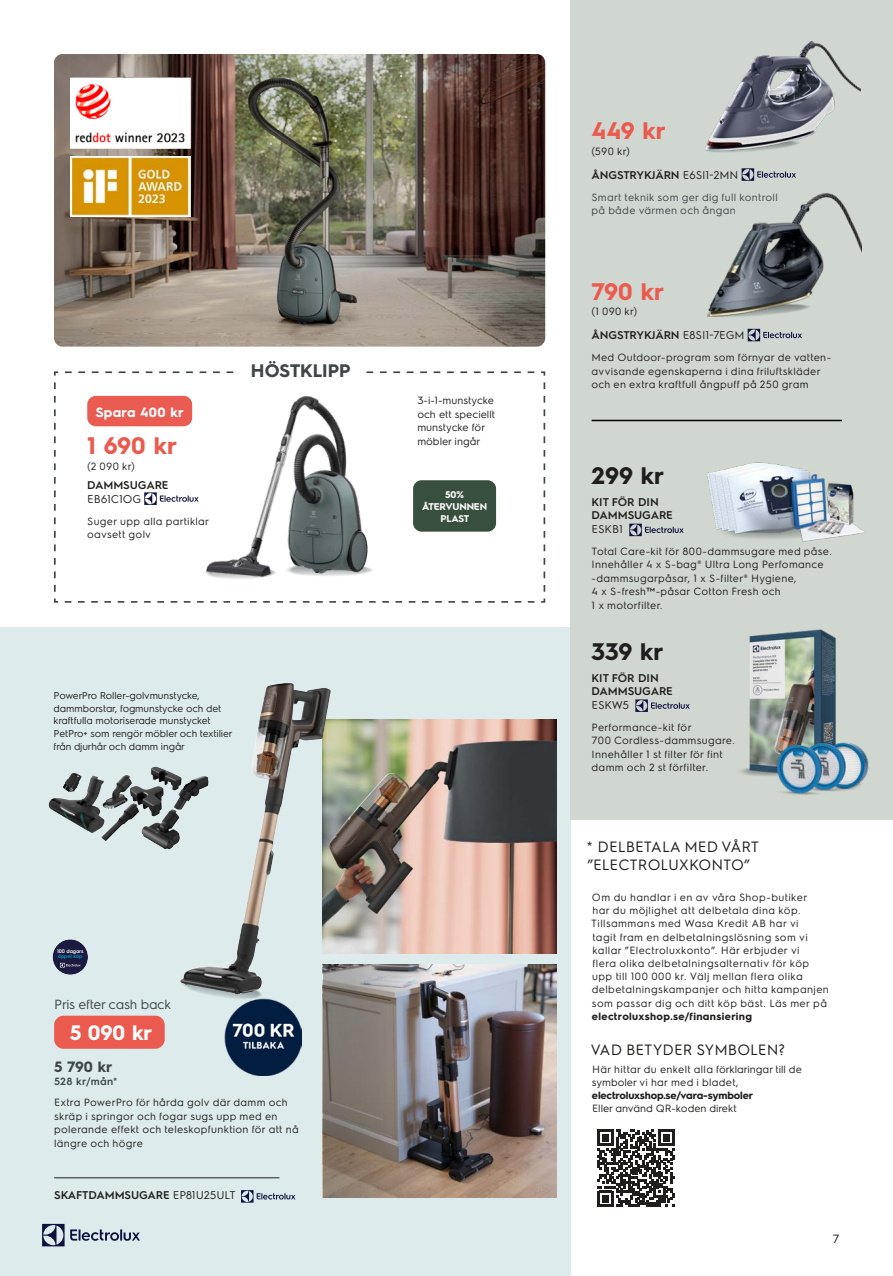
<style>
.page{position:relative;width:893px;height:1276px;background:#fff}
.page>*{position:absolute;margin:0;border:0;box-sizing:border-box;transform-origin:0 0}
.t1{font:700 24px "Electrolux Sans";color:#eb5a4e}
.t2{font:700 24px "Electrolux Sans";color:#201e1d}
.t3{font:700 21px "Electrolux Sans";color:#fff}
.t4{font:700 18.15px "Electrolux Sans";letter-spacing:-.005em;color:#3e4547}
.t5{font:15px/18px "Electrolux Sans";color:#201e1d}
.t6{font:700 15px "Electrolux Sans";color:#3e4647}
.t7{font:700 13.5px "Electrolux Sans";letter-spacing:.02em;color:#fff}
.t8{font:13.35px "Electrolux Sans";letter-spacing:-.02em;color:#3e4647}
.t9{font:12px "Electrolux Sans";color:#201e1d}
.t10{font:600 11.25px/13.5px "Electrolux Sans";letter-spacing:-.01em;color:#201e1d}
.t11{font:11.25px "Electrolux Sans";letter-spacing:-.01em;color:#201e1d}
.t12{font:10.5px/13.5px "Electrolux Sans";letter-spacing:.03em;color:#201e1d}
.t13{font:10.5px/13.5px "Electrolux Sans";color:#201e1d}
.t14{font:10.5px/13.2px "Electrolux Sans";letter-spacing:.01em;color:#201e1d}
.t15{font:10.5px/13.5px "Electrolux Sans";letter-spacing:.03em;color:#3e4547}
.t16{font:700 10.5px "Electrolux Sans";letter-spacing:-.01em;color:#201e1d}
.t17{font:700 10.5px "Electrolux Sans";letter-spacing:.02em;color:#201e1d}
.t18{font:600 10.5px "Electrolux Sans";letter-spacing:.025em;color:#3e4647}
.t19{font:10.05px/12.9px "Electrolux Sans";letter-spacing:-.01em;color:#201e1d}
.t20{font:700 9.75px/12px "Electrolux Sans";letter-spacing:-.01em;color:#fff;text-align:center}
.t21{font:600 5.1px "Electrolux Sans";letter-spacing:-.02em;color:#fff}
.t22{font:600 5.1px "Electrolux Sans";letter-spacing:-.03em;color:#009bc0}
.s1{font-weight:400}
</style>
<div class="page">
<div style="left:0;top:628px;width:570px;height:648px;background:#ddebec"></div>
<div style="left:570px;top:0;width:323px;height:819px;background:#d0d7d0"></div>
<img style="left:54px;top:54px;width:491px;height:293px">
<img style="left:70px;top:156px;width:120px;height:60px">
<img style="left:70px;top:78px;width:120px;height:70px">
<img style="left:434px;top:964px;width:123px;height:234px">
<img style="left:323px;top:719px;width:234px;height:234px">
<svg style="left:323px;top:964px;width:111px;height:234px"></svg>
<img style="left:225px;top:999px;width:76px;height:76px">
<svg style="left:597px;top:1129px;width:78px;height:78px"></svg>
<div style="left:54px;top:1015px;width:111px;height:33px;background:#ea5a4e;border-radius:9px"></div>
<img style="left:49px;top:776px;width:43px;height:37px">
<img style="left:141px;top:809px;width:31px;height:24px">
<img style="left:101px;top:805px;width:32px;height:36px">
<img style="left:178px;top:776px;width:24px;height:23px">
<img style="left:102px;top:775px;width:23px;height:32px">
<img style="left:63px;top:773px;width:10px;height:18px">
<img style="left:130px;top:786px;width:33px;height:30px">
<img style="left:151px;top:767px;width:30px;height:23px">
<svg style="left:180px;top:976px;width:84px;height:26px"></svg>
<img style="left:251px;top:683px;width:30px;height:94px">
<svg style="left:748px;top:329px;width:54px;height:12px"></svg>
<svg style="left:707px;top:316px;width:37px;height:1px"></svg>
<img style="left:707px;top:193px;width:154px;height:123px">
<svg style="left:742px;top:168px;width:54px;height:13px"></svg>
<svg style="left:705px;top:147px;width:54px;height:5px"></svg>
<img style="left:706px;top:42px;width:155px;height:108px">
<svg style="left:54px;top:371px;width:492px;height:232px"></svg>
<div style="left:240px;top:353px;width:122px;height:37px;background:#fff"></div>
<div style="left:87px;top:396px;width:105px;height:30px;background:#ea5c51;border-radius:9px"></div>
<svg style="left:144px;top:492px;width:54px;height:13px"></svg>
<img style="left:198px;top:392px;width:186px;height:206px">
<div style="left:413px;top:480px;width:83px;height:52px;background:#394f3d;border-radius:9px"></div>
<div style="left:53px;top:939px;width:35px;height:35px;background:#1b1b41;border-radius:50%"></div>
<svg style="left:60px;top:963px;width:21px;height:4px"></svg>
<svg style="left:629px;top:523px;width:55px;height:13px"></svg>
<svg style="left:635px;top:699px;width:55px;height:13px"></svg>
<img style="left:707px;top:462px;width:157px;height:80px">
<hr style="left:592px;top:420px;width:250px;height:1px;background:#000">
<img style="left:741px;top:629px;width:95px;height:147px">
<img style="left:766px;top:649px;width:103px;height:146px">
<hr style="left:54px;top:1177px;width:226px;height:1px;background:#201e1d">
<svg style="left:241px;top:1190px;width:54px;height:12px"></svg>
<svg style="left:42px;top:1224px;width:98px;height:22px"></svg>
<p class="t7" style="left:96px;top:402px;width:89px">Spara 400 kr</p>
<h1 class="t1" style="left:87px;top:429px;width:92px">1 690 kr</h1>
<p class="t12" style="left:87px;top:458px;width:49px">(2 090 kr)</p>
<p class="t10" style="left:87px;top:478px;width:83px">DAMMSUGARE</p>
<p class="t11" style="left:87px;top:491px;width:55px">EB61C1OG</p>
<p class="t12" style="left:87px;top:514px;width:123px">Suger upp alla partiklar oavsett golv</p>
<h3 class="t4" style="left:251px;top:358px;width:101px">HÖSTKLIPP</h3>
<p class="t19" style="left:54px;top:688px;width:180px">PowerPro Roller-golvmunstycke, dammborstar, fogmunstycke och det kraftfulla motoriserade munstycket PetPro+ som rengör möbler och textilier från djurhår och damm ingår</p>
<p class="t13" style="left:417px;top:393px;width:79px">3-i-1-munstycke och ett speciellt munstycke för möbler ingår</p>
<p class="t20" style="left:422px;top:488px;width:67px">50%<br>ÅTERVUNNEN<br>PLAST</p>
<p class="t21" style="left:57px;top:947px;width:28px">100 dagars</p>
<p class="t22" style="left:58px;top:953px;width:26px">öppet köp</p>
<p class="t8" style="left:54px;top:994px;width:119px">Pris efter cash back</p>
<h2 class="t3" style="left:70px;top:1017px;width:84px">5 090 kr</h2>
<h3 class="t6" style="left:54px;top:1055px;width:60px">5 790 kr</h3>
<p class="t18" style="left:54px;top:1074px;width:65px">528 kr/mån*</p>
<p class="t12" style="left:54px;top:1095px;width:246px">Extra PowerPro för hårda golv där damm och skräp i springor och fogar sugs upp med en polerande effekt och teleskopfunktion för att nå längre och högre</p>
<p class="t10" style="left:54px;top:1188px;width:183px">SKAFTDAMMSUGARE <span class="s1">EP81U25ULT</span></p>
<h1 class="t1" style="left:591px;top:114px;width:76px">449 kr</h1>
<p class="t12" style="left:591px;top:144px;width:40px">(590 kr)</p>
<p class="t10" style="left:591px;top:167px;width:148px">ÅNGSTRYKJÄRN <span class="s1">E6SI1-2MN</span></p>
<p class="t15" style="left:591px;top:190px;width:188px">Smart teknik som ger dig full kontroll på både värmen och ångan</p>
<h1 class="t1" style="left:591px;top:274px;width:74px">790 kr</h1>
<p class="t12" style="left:591px;top:304px;width:47px">(1 090 kr)</p>
<p class="t10" style="left:591px;top:328px;width:155px">ÅNGSTRYKJÄRN <span class="s1">E8SI1-7EGM</span></p>
<p class="t12" style="left:591px;top:350px;width:241px">Med Outdoor-program som förnyar de vatten&shy;avvisande egenskaperna i dina friluftskläder och en extra kraftfull ångpuff på 250 gram</p>
<h1 class="t2" style="left:592px;top:459px;width:74px">299 kr</h1>
<p class="t10" style="left:592px;top:494px;width:83px">KIT FÖR DIN<br>DAMMSUGARE</p>
<p class="t11" style="left:592px;top:521px;width:33px">ESKB1</p>
<p class="t12" style="left:592px;top:544px;width:242px">Total Care-kit för 800-dammsugare med påse.<br>Innehåller 4 x S-bag® Ultra Long Perfomance -dammsugarpåsar, 1 x S-filter® Hygiene,<br>4 x S-fresh™-påsar Cotton Fresh och<br>1 x motorfilter.</p>
<h1 class="t2" style="left:592px;top:635px;width:73px">339 kr</h1>
<p class="t10" style="left:592px;top:670px;width:83px">KIT FÖR DIN<br>DAMMSUGARE</p>
<p class="t11" style="left:592px;top:697px;width:39px">ESKW5</p>
<p class="t12" style="left:592px;top:719px;width:145px">Performance-kit för<br>700 Cordless-dammsugare.<br>Innehåller 1 st filter för fint damm och 2 st förfilter.</p>
<h3 class="t5" style="left:587px;top:837px;width:174px">* DELBETALA MED VÅRT ”ELECTROLUXKONTO”</h3>
<p class="t12" style="left:591px;top:890px;width:239px">Om du handlar i en av våra Shop-butiker<br>har du möjlighet att delbetala dina köp.<br>Tillsammans med Wasa Kredit AB har vi<br>tagit fram en delbetalningslösning som vi kallar ”Electroluxkonto”. Här erbjuder vi<br>flera olika delbetalningsalternativ för köp upp till 100 000 kr. Välj mellan flera olika delbetalningskampanjer och hitta kampanjen som passar dig och ditt köp bäst. Läs mer på</p>
<p class="t17" style="left:592px;top:1008px;width:162px">electroluxshop.se/finansiering</p>
<h3 class="t5" style="left:591px;top:1040px;width:196px">VAD BETYDER SYMBOLEN?</h3>
<p class="t14" style="left:592px;top:1061px;width:211px">Här hittar du enkelt alla förklaringar till de symboler vi har med i bladet,</p>
<p class="t16" style="left:592px;top:1088px;width:163px">electroluxshop.se/vara-symboler</p>
<p class="t13" style="left:592px;top:1101px;width:146px">Eller använd QR-koden direkt</p>
<p class="t9" style="left:832px;top:1230px;width:9px">7</p>
</div>
